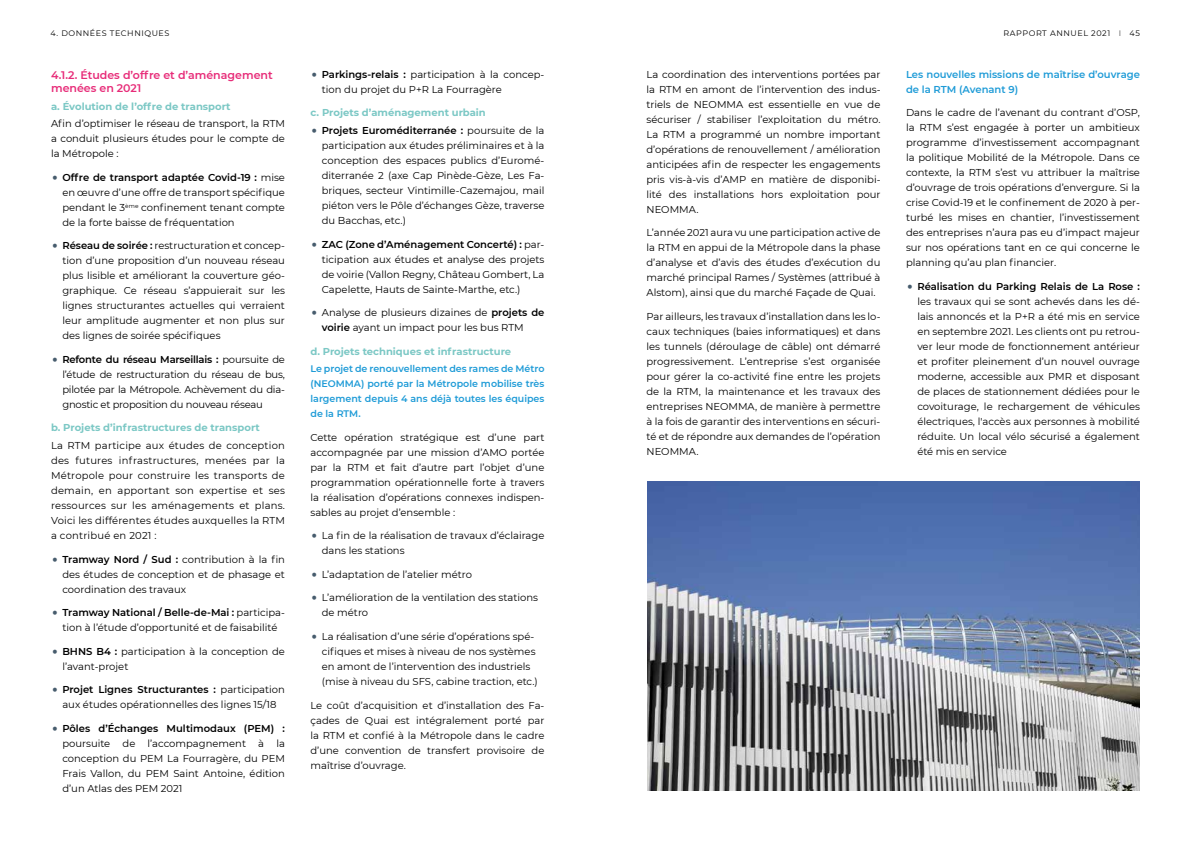
<style>
.page{position:relative;width:1191px;height:842px;background:#fff}
.page>*{position:absolute;margin:0;border:0;box-sizing:border-box;transform-origin:0 0}
.t1{font:600 11px/13px "Montserrat";color:#e72b78}
.t2{font:10px/15px "Montserrat";color:#000;text-align:justify}
.t3{font:700 10px "Montserrat";color:#7cc8c5}
.t4{font:600 10px/15px "Montserrat";color:#1e9bd7}
.t5{font:600 9.5px/15px "Montserrat";color:#1e9bd7;text-align:justify}
.t6{font:8px "Montserrat";letter-spacing:.07em;color:#000}
.s1{font-weight:300}
.s2{font-size:26px;color:#475c6d}
.s3{font-weight:600}
</style>
<div class="page">
<img style="left:647px;top:482px;width:492px;height:308px">
<p class="t6" style="left:50px;top:28px;width:120px">4. DONNÉES TECHNIQUES</p>
<p class="t6" style="left:1003px;top:28px;width:138px">RAPPORT ANNUEL 2021 <span class="s1">I</span> 45</p>
<p class="t1" style="left:51px;top:68px;width:223px">4.1.2. Études d’offre et d’aménagement menées en 2021</p>
<p class="t3" style="left:51px;top:99px;width:181px">a. Évolution de l’offre de transport</p>
<p class="t2" style="left:51px;top:116px;width:235px">Afin d’optimiser le réseau de transport, la RTM a conduit plusieurs études pour le compte de la Métropole :</p>
<p class="t2" style="left:62px;top:169px;width:224px;text-indent:-11px"><span class="s2">•</span> <span class="s3">Offre de transport adaptée Covid-19 :</span> mise en œuvre d’une offre de transport spécifique pendant le 3<sup>ème</sup> confinement tenant compte de la forte baisse de fréquentation</p>
<p class="t2" style="left:62px;top:238px;width:224px;text-indent:-11px"><span class="s2">•</span> <span class="s3">Réseau de soirée :</span> restructuration et concep&shy;tion d’une proposition d’un nouveau réseau plus lisible et améliorant la couverture géo&shy;graphique. Ce réseau s’appuierait sur les lignes structurantes actuelles qui verraient leur amplitude augmenter et non plus sur des lignes de soirée spécifiques</p>
<p class="t2" style="left:62px;top:351px;width:224px;text-indent:-11px"><span class="s2">•</span> <span class="s3">Refonte du réseau Marseillais :</span> poursuite de l’étude de restructuration du réseau de bus, pilotée par la Métropole. Achèvement du dia&shy;gnostic et proposition du nouveau réseau</p>
<p class="t3" style="left:51px;top:421px;width:210px">b. Projets d’infrastructures de transport</p>
<p class="t2" style="left:51px;top:438px;width:235px">La RTM participe aux études de conception des futures infrastructures, menées par la Métropole pour construire les transports de demain, en apportant son expertise et ses ressources sur les aménagements et plans.<br>Voici les différentes études auxquelles la RTM a contribué en 2021 :</p>
<p class="t2" style="left:62px;top:551px;width:224px;text-indent:-11px"><span class="s2">•</span> <span class="s3">Tramway Nord / Sud :</span> contribution à la fin des études de conception et de phasage et coordination des travaux</p>
<p class="t2" style="left:51px;top:605px;width:235px;text-align:center"><span class="s2">•</span> <span class="s3">Tramway National / Belle-de-Mai :</span> participa&shy;tion à l’étude d’opportunité et de faisabilité</p>
<p class="t2" style="left:62px;top:643px;width:224px;text-indent:-11px"><span class="s2">•</span> <span class="s3">BHNS B4 :</span> participation à la conception de l’avant-projet</p>
<p class="t2" style="left:51px;top:682px;width:235px;text-align:center"><span class="s2">•</span> <span class="s3">Projet Lignes Structurantes :</span> participation aux études opérationnelles des lignes 15/18</p>
<p class="t2" style="left:62px;top:720px;width:224px;text-indent:-11px"><span class="s2">•</span> <span class="s3">Pôles d’Échanges Multimodaux (PEM) : </span>poursuite de l’accompagnement à la conception du PEM La Fourragère, du PEM Frais Vallon, du PEM Saint Antoine, édition d’un Atlas des PEM 2021</p>
<p class="t2" style="left:322px;top:66px;width:224px;text-indent:-11px"><span class="s2">•</span> <span class="s3">Parkings-relais :</span> participation à la concep&shy;tion du projet du P+R La Fourragère</p>
<p class="t3" style="left:310px;top:105px;width:177px">c. Projets d’aménagement urbain</p>
<p class="t2" style="left:322px;top:123px;width:224px;text-indent:-11px"><span class="s2">•</span> <span class="s3">Projets Euroméditerranée :</span> poursuite de la participation aux études préliminaires et à la conception des espaces publics d’Euromé&shy;diterranée 2 (axe Cap Pinède-Gèze, Les Fa&shy;briques, secteur Vintimille-Cazemajou, mail piéton vers le Pôle d’échanges Gèze, traverse du Bacchas, etc.)</p>
<p class="t2" style="left:322px;top:236px;width:224px;text-indent:-11px"><span class="s2">•</span> <span class="s3">ZAC (Zone d’Aménagement Concerté) :</span> par&shy;ticipation aux études et analyse des projets de voirie (Vallon Regny, Château Gombert, La Capelette, Hauts de Sainte-Marthe, etc.)</p>
<p class="t2" style="left:322px;top:305px;width:224px;text-indent:-11px"><span class="s2">•</span> Analyse de plusieurs dizaines de <span class="s3">projets de voirie</span> ayant un impact pour les bus RTM</p>
<p class="t3" style="left:310px;top:344px;width:202px">d. Projets techniques et infrastructure</p>
<p class="t5" style="left:310px;top:361px;width:235px">Le projet de renouvellement des rames de Métro (NEOMMA) porté par la Métropole mobilise très largement depuis 4 ans déjà toutes les équipes de la RTM.</p>
<p class="t2" style="left:310px;top:429px;width:235px">Cette opération stratégique est d’une part accompagnée par une mission d’AMO portée par la RTM et fait d’autre part l’objet d’une programmation opérationnelle forte à travers la réalisation d’opérations connexes indispen&shy;sables au projet d’ensemble :</p>
<p class="t2" style="left:322px;top:528px;width:224px;text-indent:-11px"><span class="s2">•</span> La fin de la réalisation de travaux d’éclairage dans les stations</p>
<p class="t2" style="left:310px;top:567px;width:163px"><span class="s2">•</span> L’adaptation de l’atelier métro</p>
<p class="t2" style="left:322px;top:590px;width:218px;text-indent:-11px"><span class="s2">•</span> L’amélioration de la ventilation des stations de métro</p>
<p class="t2" style="left:322px;top:629px;width:217px;text-align:left;text-indent:-11px"><span class="s2">•</span> La réalisation d’une série d’opérations spé&shy;cifiques et mises à niveau de nos systèmes en amont de l’intervention des industriels (mise à niveau du SFS, cabine traction, etc.)</p>
<p class="t2" style="left:310px;top:697px;width:235px">Le coût d’acquisition et d’installation des Fa&shy;çades de Quai est intégralement porté par la RTM et confié à la Métropole dans le cadre d’une convention de transfert provisoire de maîtrise d’ouvrage.</p>
<p class="t2" style="left:646px;top:66px;width:235px">La coordination des interventions portées par la RTM en amont de l’intervention des indus&shy;triels de NEOMMA est essentielle en vue de sécuriser / stabiliser l’exploitation du métro.<br>La RTM a programmé un nombre important d’opérations de renouvellement / amélioration anticipées afin de respecter les engagements pris vis-à-vis d’AMP en matière de disponibi&shy;lité des installations hors exploitation pour NEOMMA.</p>
<p class="t2" style="left:646px;top:225px;width:235px">L’année 2021 aura vu une participation active de la RTM en appui de la Métropole dans la phase d’analyse et d’avis des études d’exécution du marché principal Rames / Systèmes (attribué à Alstom), ainsi que du marché Façade de Quai.</p>
<p class="t2" style="left:646px;top:308px;width:235px">Par ailleurs, les travaux d’installation dans les lo&shy;caux techniques (baies informatiques) et dans les tunnels (déroulage de câble) ont démarré progressivement. L’entreprise s’est organisée pour gérer la co-activité fine entre les projets de la RTM, la maintenance et les travaux des entreprises NEOMMA, de manière à permettre à la fois de garantir des interventions en sécuri&shy;té et de répondre aux demandes de l’opération NEOMMA.</p>
<p class="t4" style="left:906px;top:66px;width:235px">Les nouvelles missions de maîtrise d’ouvrage de la RTM (Avenant 9)</p>
<p class="t2" style="left:906px;top:105px;width:235px">Dans le cadre de l’avenant du contrant d’OSP, la RTM s’est engagée à porter un ambitieux programme d’investissement accompagnant la politique Mobilité de la Métropole. Dans ce contexte, la RTM s’est vu attribuer la maîtrise d’ouvrage de trois opérations d’envergure. Si la crise Covid-19 et le confinement de 2020 à per&shy;turbé les mises en chantier, l’investissement des entreprises n’aura pas eu d’impact majeur sur nos opérations tant en ce qui concerne le planning qu’au plan financier.</p>
<p class="t2" style="left:917px;top:278px;width:224px;text-indent:-11px"><span class="s2">•</span> <span class="s3">Réalisation du Parking Relais de La Rose : </span>les travaux qui se sont achevés dans les dé&shy;lais annoncés et la P+R a été mis en service en septembre 2021. Les clients ont pu retrou&shy;ver leur mode de fonctionnement antérieur et profiter pleinement d’un nouvel ouvrage moderne, accessible aux PMR et disposant de places de stationnement dédiées pour le covoiturage, le rechargement de véhicules électriques, l'accès aux personnes à mobilité réduite. Un local vélo sécurisé a également été mis en service</p>
</div>
